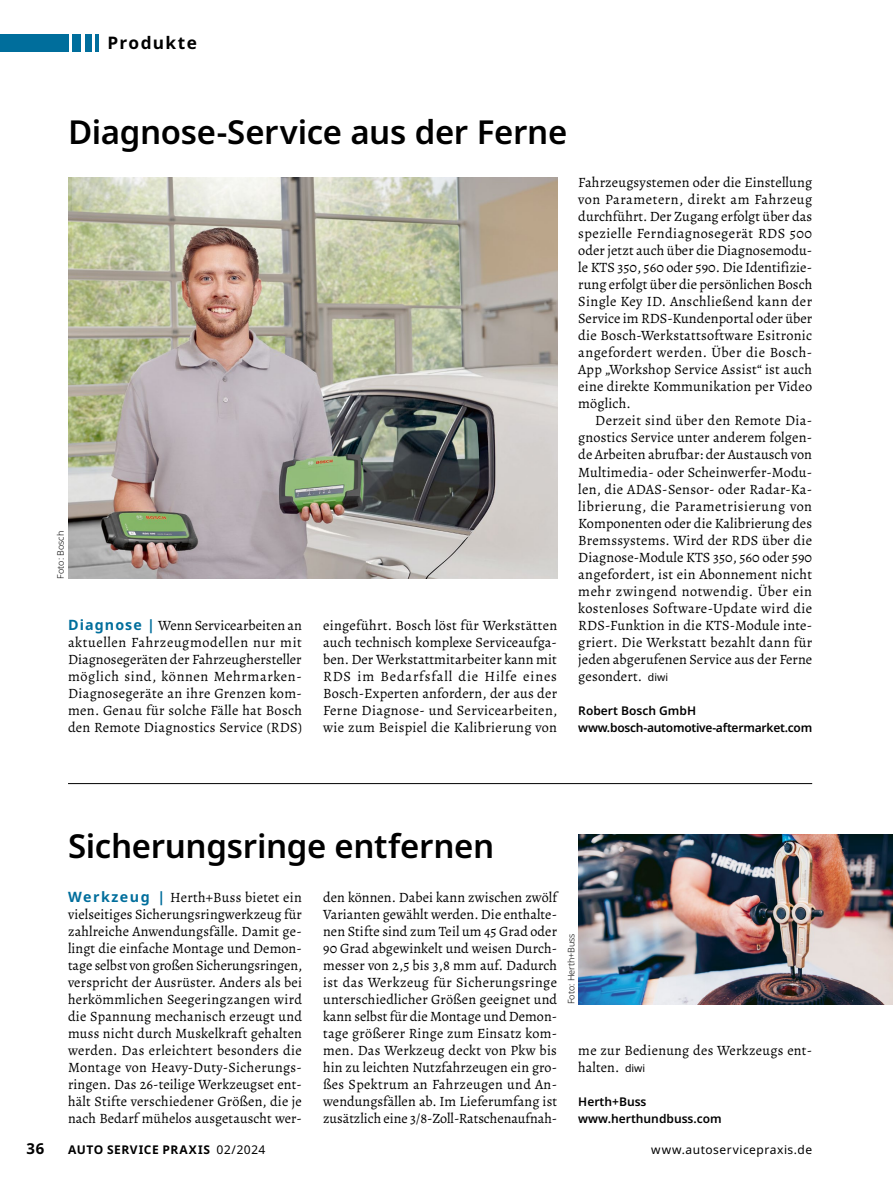
<style>
.page{position:relative;width:893px;height:1187px;background:#fff}
.page>*{position:absolute;margin:0;border:0;box-sizing:border-box;transform-origin:0 0}
.Title_22pt{font:600 33px "Noto Sans";letter-spacing:-.01em;color:#000}
.Category_Rubrik{font:700 17.25px "Noto Sans";letter-spacing:.08em;color:#000}
.t1{font:700 15px "Noto Sans";color:#000}
.Para_GT{font:14.25px/17px "Alegreya";letter-spacing:.015em;color:#000;text-align:justify}
.Para_GT_Einzug{font:14.25px/17px "Alegreya";letter-spacing:.005em;color:#000;text-align:justify}
.Para_GT_Info{font:600 12px "Noto Sans";color:#000}
.Para_GT_Info-2{font:600 12px "Noto Sans";letter-spacing:-.02em;color:#000}
.t2{font:700 12px "Noto Sans";letter-spacing:.05em;color:#000}
.t3{font:12px "Noto Sans";letter-spacing:.04em;color:#000}
.Image_Source_Bildquelle{font:300 9px "Noto Sans";color:#000}
.s1{font-family:"Noto Sans";font-weight:700;color:#006e9c}
.s2{font-family:"Noto Sans";font-size:10.5px}
.s3{font-weight:400}
</style>
<div class="page">
<hr style="left:96px;top:34px;width:3px;height:17px;background:#006e9c">
<div style="left:72px;top:34px;width:9px;height:17px;background:#006e9c"></div>
<div style="left:85px;top:34px;width:6px;height:17px;background:#006e9c"></div>
<div style="left:0;top:34px;width:68px;height:17px;background:#006e9c"></div>
<hr style="left:68px;top:783px;width:744px;height:1px;background:#000">
<img style="left:68px;top:178px;width:489px;height:400px">
<img style="left:578px;top:834px;width:315px;height:170px">
<p class="Category_Rubrik" style="left:107px;top:33px;width:91px">Produkte</p>
<p class="Title_22pt" style="left:68px;top:113px;width:501px">Diagnose-Service aus der Ferne</p>
<p class="Image_Source_Bildquelle" style="left:55px;top:578px;width:49px;rotate:-90deg">Foto: Bosch</p>
<p class="Para_GT" style="left:68px;top:616px;width:235px"><span class="s1">Diagnose |</span> Wenn Servicearbeiten an aktuellen Fahrzeugmodellen nur mit Diagnosegeräten der Fahrzeughersteller möglich sind, können Mehrmarken-Diagnosegeräte an ihre Grenzen kom&shy;men. Genau für solche Fälle hat Bosch den Remote Diagnostics Service (RDS)</p>
<p class="Para_GT" style="left:323px;top:616px;width:236px">eingeführt. Bosch löst für Werkstätten auch technisch komplexe Serviceaufga&shy;ben. Der Werkstattmitarbeiter kann mit RDS im Bedarfsfall die Hilfe eines Bosch-Experten anfordern, der aus der Ferne Diagnose- und Servicearbeiten, wie zum Beispiel die Kalibrierung von</p>
<p class="Para_GT" style="left:578px;top:174px;width:236px">Fahrzeugsystemen oder die Einstellung von Parametern, direkt am Fahrzeug durchführt. Der Zugang erfolgt über das spezielle Ferndiagnosegerät RDS 500 oder jetzt auch über die Diagnosemodu&shy;le KTS 350, 560 oder 590. Die Identifizie&shy;rung erfolgt über die persönlichen Bosch Single Key ID. Anschließend kann der Service im RDS-Kundenportal oder über die Bosch-Werkstattsoftware Esitronic angefordert werden. Über die Bosch-App „Workshop Service Assist“ ist auch eine direkte Kommunikation per Video möglich.</p>
<p class="Para_GT_Einzug" style="left:578px;top:412px;width:236px;text-indent:17px">Derzeit sind über den Remote Dia&shy;gnostics Service unter anderem folgen&shy;de Arbeiten abrufbar: der Austausch von Multimedia- oder Scheinwerfer-Modu&shy;len, die ADAS-Sensor- oder Radar-Ka&shy;librierung, die Parametrisierung von Komponenten oder die Kalibrierung des Bremssystems. Wird der RDS über die Diagnose-Module KTS 350, 560 oder 590 angefordert, ist ein Abonnement nicht mehr zwingend notwendig. Über ein kostenloses Software-Update wird die RDS-Funktion in die KTS-Module inte&shy;griert. Die Werkstatt bezahlt dann für jeden abgerufenen Service aus der Ferne gesondert. <span class="s2">diwi</span></p>
<p class="Para_GT_Info" style="left:578px;top:703px;width:119px">Robert Bosch GmbH</p>
<p class="Para_GT_Info-2" style="left:578px;top:720px;width:235px">www.bosch-automotive-aftermarket.com</p>
<p class="Title_22pt" style="left:68px;top:826px;width:428px">Sicherungsringe entfernen</p>
<p class="Para_GT" style="left:68px;top:888px;width:236px;text-align:left"><span class="s1">Werkzeug |</span> Herth+Buss bietet ein vielseitiges Sicherungsringwerkzeug für zahlreiche Anwendungsfälle. Damit ge&shy;lingt die einfache Montage und Demon&shy;tage selbst von großen Sicherungsringen, verspricht der Ausrüster. Anders als bei herkömmlichen Seegeringzangen wird die Spannung mechanisch erzeugt und muss nicht durch Muskelkraft gehalten werden. Das erleichtert besonders die Montage von Heavy-Duty-Sicherungs&shy;ringen. Das 26-teilige Werkzeugset ent&shy;hält Stifte verschiedener Größen, die je nach Bedarf mühelos ausgetauscht wer-</p>
<p class="Para_GT" style="left:323px;top:888px;width:235px">den können. Dabei kann zwischen zwölf Varianten gewählt werden. Die enthalte&shy;nen Stifte sind zum Teil um 45 Grad oder 90 Grad abgewinkelt und weisen Durch&shy;messer von 2,5 bis 3,8 mm auf. Dadurch ist das Werkzeug für Sicherungsringe unterschiedlicher Größen geeignet und kann selbst für die Montage und Demon&shy;tage größerer Ringe zum Einsatz kom&shy;men. Das Werkzeug deckt von Pkw bis hin zu leichten Nutzfahrzeugen ein gro&shy;ßes Spektrum an Fahrzeugen und An&shy;wendungsfällen ab. Im Lieferumfang ist zusätzlich eine 3/8-Zoll-Ratschenaufnah-</p>
<p class="Image_Source_Bildquelle" style="left:566px;top:1004px;width:72px;rotate:-90deg">Foto: Herth+Buss</p>
<p class="Para_GT" style="left:578px;top:1041px;width:235px">me zur Bedienung des Werkzeugs ent&shy;halten. <span class="s2">diwi</span></p>
<p class="Para_GT_Info" style="left:578px;top:1094px;width:70px">Herth+Buss</p>
<p class="Para_GT_Info" style="left:578px;top:1111px;width:145px">www.herthundbuss.com</p>
<p class="t1" style="left:27px;top:1139px;width:19px">36</p>
<p class="t2" style="left:68px;top:1142px;width:199px">AUTO SERVICE PRAXIS <span class="s3">02/2024</span></p>
<p class="t3" style="left:651px;top:1142px;width:162px">www.autoservicepraxis.de</p>
</div>
